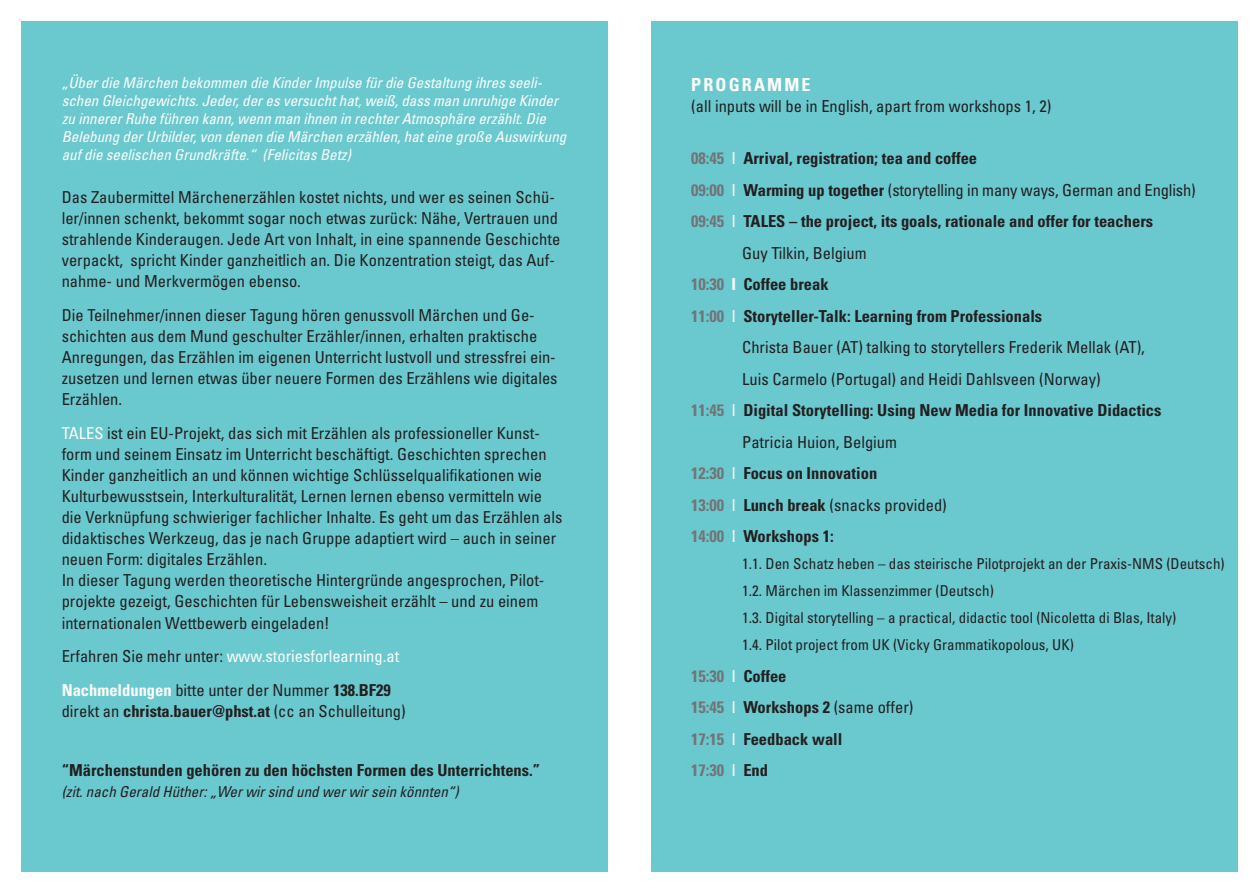
<style>
.page{position:relative;width:1259px;height:893px;background:#fff}
.page>*{position:absolute;margin:0;border:0;box-sizing:border-box;transform-origin:0 0}
.t1{font:700 condensed 18px "Univers LT Std";letter-spacing:.12em;color:#fff}
.t2{font:condensed 16.5px/21px "Univers LT Std";color:#231f20}
.t3{font:700 condensed 16.5px/31.5px "Univers LT Std";color:#231f20}
.t4{font:italic condensed 15px/18px "Univers LT Std";color:#fff}
.t5{font:condensed 15px/27px "Univers LT Std";color:#231f20}
.t6{font:italic condensed 15px "Univers LT Std";color:#231f20}
.s1{color:#fff}
.s2{font-weight:700;color:#fff}
.s3{font-weight:700}
.s4{color:#727477}
.s5{font-weight:400;color:#fff}
.s6{font-weight:700;color:#727477}
.s7{font-weight:400}
</style>
<div class="page">
<div style="left:21px;top:21px;width:587px;height:851px;background:#6ac9cf"></div>
<div style="left:651px;top:21px;width:586px;height:851px;background:#6ac9cf"></div>
<p class="t4" style="left:62px;top:74px;width:506px">„Über die Märchen bekommen die Kinder Impulse für die Gestaltung ihres seeli&shy;schen Gleichgewichts. Jeder, der es versucht hat, weiß, dass man unruhige Kinder zu innerer Ruhe führen kann, wenn man ihnen in rechter Atmosphäre erzählt. Die Belebung der Urbilder, von denen die Märchen erzählen, hat eine große Auswirkung auf die seelischen Grundkräfte.“ (Felicitas Betz)</p>
<p class="t2" style="left:62px;top:186px;width:500px">Das Zaubermittel Märchenerzählen kostet nichts, und wer es seinen Schü&shy;ler/innen schenkt, bekommt sogar noch etwas zurück: Nähe, Vertrauen und strahlende Kinderaugen. Jede Art von Inhalt, in eine spannende Geschichte verpackt, spricht Kinder ganzheitlich an. Die Konzentration steigt, das Auf&shy;nahme- und Merkvermögen ebenso.</p>
<p class="t2" style="left:62px;top:304px;width:497px">Die Teilnehmer/innen dieser Tagung hören genussvoll Märchen und Ge&shy;schichten aus dem Mund geschulter Erzähler/innen, erhalten praktische Anregungen, das Erzählen im eigenen Unterricht lustvoll und stressfrei ein&shy;zusetzen und lernen etwas über neuere Formen des Erzählens wie digitales Erzählen.</p>
<p class="t2" style="left:62px;top:422px;width:502px"><span class="s1">TALES</span> ist ein EU-Projekt, das sich mit Erzählen als professioneller Kunst&shy;form und seinem Einsatz im Unterricht beschäftigt. Geschichten sprechen Kinder ganzheitlich an und können wichtige Schlüsselqualifikationen wie Kulturbewusstsein, Interkulturalität, Lernen lernen ebenso vermitteln wie die Verknüpfung schwieriger fachlicher Inhalte. Es geht um das Erzählen als didaktisches Werkzeug, das je nach Gruppe adaptiert wird – auch in seiner neuen Form: digitales Erzählen.<br>In dieser Tagung werden theoretische Hintergründe angesprochen, Pilot&shy;projekte gezeigt, Geschichten für Lebensweisheit erzählt – und zu einem internationalen Wettbewerb eingeladen!</p>
<p class="t2" style="left:62px;top:639px;width:339px;line-height:33.8px">Erfahren Sie mehr unter: <span class="s1">www.storiesforlearning.at<br></span><span class="s2">Nachmeldungen</span> bitte unter der N ummer <span class="s3">138.BF29</span></p>
<p class="t2" style="left:62px;top:700px;width:345px">direkt an <span class="s3">christa.bauer@phst.at</span> (cc an Schulleitung)</p>
<p class="t3" style="left:62px;top:754px;width:480px">“Märchenstunden gehören zu den höchsten Formen des Unterrichtens.”</p>
<p class="t6" style="left:62px;top:782px;width:398px">(zit. nach Gerald Hüther: „Wer wir sind und wer wir sein könnten“)</p>
<p class="t1" style="left:691px;top:73px;width:91px">Programme</p>
<p class="t2" style="left:691px;top:95px;width:362px">(all inputs will be in English, apart from workshops 1, 2)</p>
<p class="t3" style="left:691px;top:142px;width:287px"><span class="s4">08:45</span> <span class="s5">I</span> Arrival, registration; tea and coffee</p>
<p class="t2" style="left:691px;top:179px;width:506px"><span class="s6">09:00</span> <span class="s1">I</span> <span class="s3">Warming up together</span> (storytelling in many ways, German and English)</p>
<p class="t3" style="left:691px;top:205px;width:463px"><span class="s4">09:45</span> <span class="s5">I</span> TALES – the project, its goals, rationale and offer for teachers</p>
<p class="t2" style="left:742px;top:242px;width:126px">Guy Tilkin, Belgium</p>
<p class="t3" style="left:691px;top:268px;width:139px"><span class="s4">10:30</span> <span class="s1">I</span> Coffee break</p>
<p class="t3" style="left:691px;top:300px;width:353px"><span class="s4">11:00</span> <span class="s5">I</span> Storyteller-Talk: Learning from Professionals</p>
<p class="t2" style="left:742px;top:337px;width:404px">Christa Bauer (AT) talking to storytellers Frederik Mellak (AT),</p>
<p class="t2" style="left:742px;top:368px;width:360px">Luis Carmelo (Portugal) and Heidi Dahlsveen (Norway)</p>
<p class="t3" style="left:691px;top:394px;width:472px"><span class="s4">11:45</span> <span class="s5">I</span> Digital Storytelling: Using New Media for Innovative Didactics</p>
<p class="t2" style="left:742px;top:431px;width:156px">Patricia Huion, Belgium</p>
<p class="t3" style="left:691px;top:457px;width:188px"><span class="s4">12:30</span> <span class="s5">I</span> Focus on Innovation</p>
<p class="t2" style="left:691px;top:494px;width:257px"><span class="s6">13:00</span> <span class="s1">I</span> <span class="s3">Lunch break</span> (snacks provided)</p>
<p class="t3" style="left:691px;top:520px;width:144px"><span class="s4">14:00</span> <span class="s5">I</span> Workshops 1:</p>
<p class="t5" style="left:742px;top:550px;width:484px">1.1. Den Schatz heben – das steirische Pilotprojekt an der Praxis-N MS (Deutsch)<br>1.2. Märchen im Klassenzimmer (Deutsch)<br>1.3. Digital storytelling – a practical, didactic tool (Nicoletta di Blas, Italy)<br>1.4. Pilot project from U K (Vicky Grammatikopolous, U K)</p>
<p class="t3" style="left:691px;top:660px;width:224px"><span class="s4">15:30</span> <span class="s5">I</span> Coffee<br><span class="s4">15:45</span> <span class="s5">I</span> Workshops 2 <span class="s7">(same offer)<br></span><span class="s4">17:15</span> <span class="s5">I</span> Feedback wall<br><span class="s4">17:30</span> <span class="s5">I</span> End</p>
</div>
